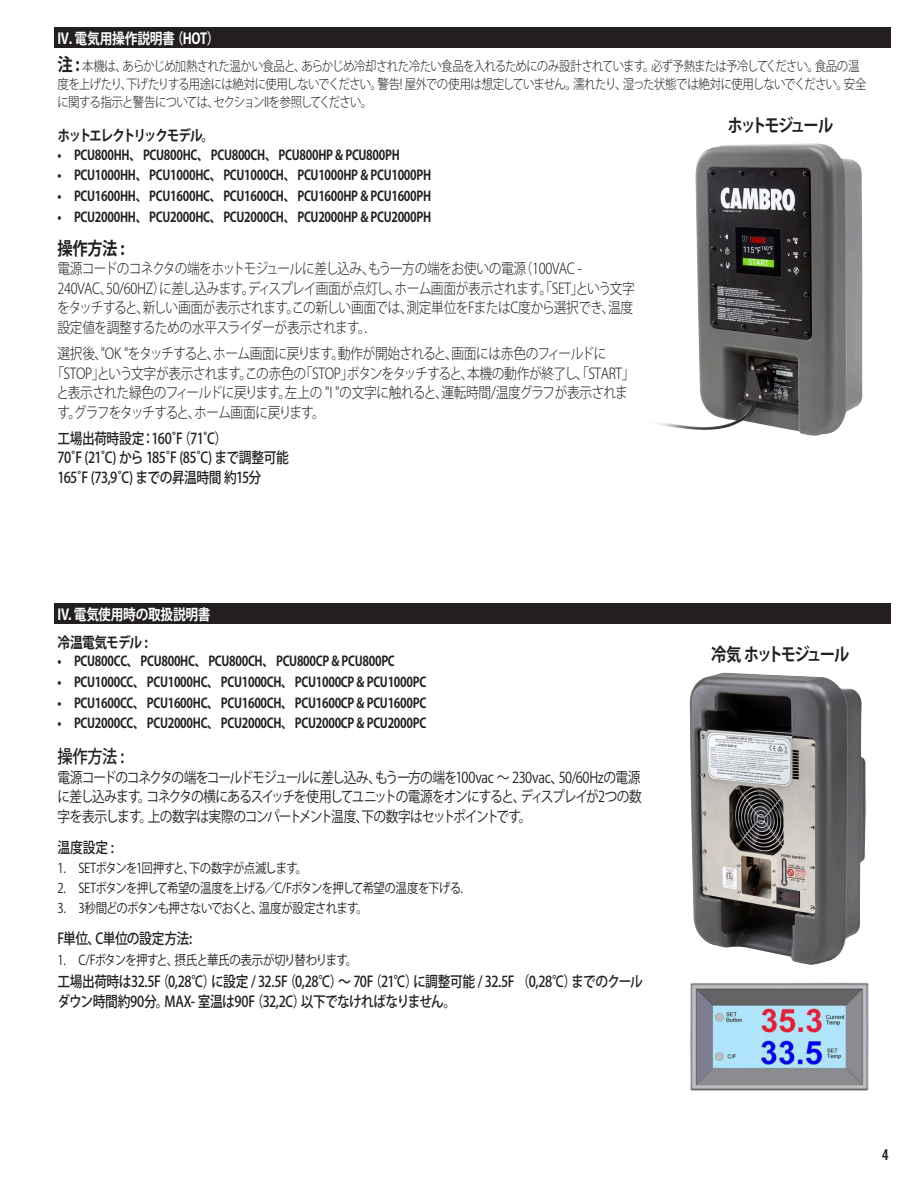
<style>
.page{position:relative;width:918px;height:1188px;background:#fff}
.page>*{position:absolute;margin:0;border:0;box-sizing:border-box;transform-origin:0 0}
.Openning{font:700 18px "Koz Go Pro";letter-spacing:-.135em;color:#231f20;scale:.85 1}
.Openning-2{font:500 18px "Koz Go Pro";color:#231f20;scale:.85 1}
.Openning-3{font:300 15px/19.5px "Koz Go Pro";letter-spacing:-.045em;color:#231f20;scale:.85 1}
.Openning-4{font:500 15px/19.5px "Koz Go Pro";letter-spacing:-.04em;color:#231f20;scale:.85 1}
.Openning-5{font:15px/19.5px "Koz Go Pro";letter-spacing:-.07em;color:#231f20;text-align:justify;scale:.85 1}
.Openning-6{font:300 15px "Koz Go Pro";letter-spacing:-.025em;color:#231f20;scale:.85 1}
.Sub_Head_WHT{font:700 15px "Koz Go Pro";letter-spacing:-.02em;color:#fff;scale:.85 1}
.Openning-7{font:300 15px "Koz Go Pro";letter-spacing:-.075em;color:#231f20;scale:.85 1}
.Body{font:700 15px "Koz Go Pro";letter-spacing:-.125em;color:#231f20;scale:.85 1}
.Body-2{font:700 15px "Koz Go Pro";letter-spacing:-.07em;color:#231f20;scale:.85 1}
.t1{font:15px "Trade Gothic LT Std Bd Cn 20";color:#231f20}
.Body_with_Bullet{font:700 13.5px "Koz Go Pro";letter-spacing:-.025em;color:#231f20;scale:.85 1}
.Body-3{font:300 13.5px/18px "Koz Go Pro";letter-spacing:-.065em;color:#231f20;scale:.85 1}
.Body-4{font:13.5px "Koz Go Pro";letter-spacing:-.06em;color:#231f20;scale:.85 1}
.s1{font-weight:700;font-size:18px}
</style>
<div class="page">
<img style="left:690px;top:982px;width:178px;height:109px">
<img style="left:659px;top:144px;width:204px;height:292px">
<img style="left:690px;top:673px;width:176px;height:292px">
<div style="left:54px;top:27px;width:837px;height:20px;background:#231f20"></div>
<div style="left:54px;top:603px;width:837px;height:21px;background:#231f20"></div>
<p class="Sub_Head_WHT" style="left:58px;top:28px;width:192px">IV. 電気用操作説明書（HOT）</p>
<p class="Body-3" style="left:58px;top:57px;width:953px"><span class="s1">注 :</span> 本機は、あらかじめ加熱された温かい食品と、あらかじめ冷却された冷たい食品を入れるためにのみ設計されています。必ず予熱または予冷してください。食品の温度を上げたり、下げたりする用途には絶対に使用しないでください。警告! 屋外での使用は想定していません。濡れたり、湿った状態では絶対に使用しないでください。安全に関する指示と警告については、セクションIIを参照してください。</p>
<p class="Body" style="left:58px;top:126px;width:186px">ホットエレクトリックモデル。</p>
<p class="Body_with_Bullet" style="left:58px;top:146px;width:404px">• PCU800HH、 PCU800HC、 PCU800CH、 PCU800HP &amp; PCU800PH</p>
<p class="Body_with_Bullet" style="left:58px;top:167px;width:441px">• PCU1000HH、 PCU1000HC、 PCU1000CH、 PCU1000HP &amp; PCU1000PH</p>
<p class="Body_with_Bullet" style="left:58px;top:187px;width:441px">• PCU1600HH、 PCU1600HC、 PCU1600CH、 PCU1600HP &amp; PCU1600PH</p>
<p class="Body_with_Bullet" style="left:58px;top:208px;width:441px">• PCU2000HH、 PCU2000HC、 PCU2000CH、 PCU2000HP &amp; PCU2000PH</p>
<p class="Openning" style="left:58px;top:237px;width:80px">操作方法 :</p>
<p class="Openning-3" style="left:57px;top:259px;width:681px">電源コードのコネクタの端をホットモジュールに差し込み、もう一方の端をお使いの電源（100VAC -<br>240VAC、50/60HZ）に差し込みます。ディスプレイ画面が点灯し、ホーム画面が表示されます。「SET」という文字をタッチすると、新しい画面が表示されます。この新しい画面では、測定単位をFまたはC度から選択でき、温度設定値を調整するための水平スライダーが表示されます。.</p>
<p class="Openning-3" style="left:58px;top:344px;width:647px">選択後、"OK "をタッチすると、ホーム画面に戻ります。動作が開始されると、画面には赤色のフィールドに</p>
<p class="Openning-6" style="left:51px;top:363px;width:687px">「STOP」という文字が表示されます。この赤色の「STOP」ボタンをタッチすると、本機の動作が終了し、「START」</p>
<p class="Openning-3" style="left:56px;top:383px;width:674px">と表示された緑色のフィールドに戻ります。左上の "I "の文字に触れると、運転時間/温度グラフが表示されま</p>
<p class="Openning-7" style="left:58px;top:402px;width:316px">す。グラフをタッチすると、ホーム画面に戻ります。</p>
<p class="Openning-4" style="left:58px;top:429px;width:274px">工場出荷時設定：160˚F（71˚C）<br>70˚F (21˚C) から 185˚F (85˚C) まで調整可能<br>165˚F (73,9˚C) までの昇温時間 約15分</p>
<p class="Sub_Head_WHT" style="left:58px;top:605px;width:182px">IV. 電気使用時の取扱説明書</p>
<p class="Body-2" style="left:58px;top:633px;width:108px">冷温電気モデル :</p>
<p class="Body_with_Bullet" style="left:58px;top:653px;width:398px">• PCU800CC、 PCU800HC、 PCU800CH、 PCU800CP &amp; PCU800PC</p>
<p class="Body_with_Bullet" style="left:58px;top:673px;width:435px">• PCU1000CC、 PCU1000HC、 PCU1000CH、 PCU1000CP &amp; PCU1000PC</p>
<p class="Body_with_Bullet" style="left:58px;top:694px;width:435px">• PCU1600CC、 PCU1600HC、 PCU1600CH、 PCU1600CP &amp; PCU1600PC</p>
<p class="Body_with_Bullet" style="left:58px;top:715px;width:435px">• PCU2000CC、 PCU2000HC、 PCU2000CH、 PCU2000CP &amp; PCU2000PC</p>
<p class="Openning-2" style="left:58px;top:745px;width:80px">操作方法 :</p>
<p class="Openning-5" style="left:58px;top:768px;width:689px">電源コードのコネクタの端をコールドモジュールに差し込み、もう一方の端を100vac ～ 230vac、50/60Hzの電源に差し込みます。コネクタの横にあるスイッチを使用してユニットの電源をオンにすると、ディスプレイが2つの数字を表示します。上の数字は実際のコンパートメント温度、下の数字はセットポイントです。</p>
<p class="Openning-4" style="left:58px;top:838px;width:68px">温度設定 :</p>
<p class="Body-4" style="left:58px;top:860px;width:295px">1. SETボタンを1回押すと、下の数字が点滅します。</p>
<p class="Body-4" style="left:58px;top:880px;width:478px">2. SETボタンを押して希望の温度を上げる／C/Fボタンを押して希望の温度を下げる.</p>
<p class="Body-4" style="left:58px;top:900px;width:367px">3. 3秒間どのボタンも押さないでおくと、温度が設定されます。</p>
<p class="Openning-4" style="left:58px;top:929px;width:160px">F単位、C単位の設定方法:</p>
<p class="Body-4" style="left:58px;top:951px;width:354px">1. C/Fボタンを押すと、摂氏と華氏の表示が切り替わります。</p>
<p class="Openning-4" style="left:58px;top:973px;width:690px">工場出荷時は32.5F（0,28℃）に設定 / 32.5F（0,28℃）～ 70F（21℃）に調整可能 / 32.5F （0,28℃）までのクールダウン時間約90分。MAX- 室温は90F（32,2C）以下でなければなりません。</p>
<p class="Openning" style="left:728px;top:114px;width:126px">ホットモジュール</p>
<p class="Openning" style="left:711px;top:643px;width:164px">冷気 ホットモジュール</p>
<p class="t1" style="left:882px;top:1145px;width:8px">4</p>
</div>
